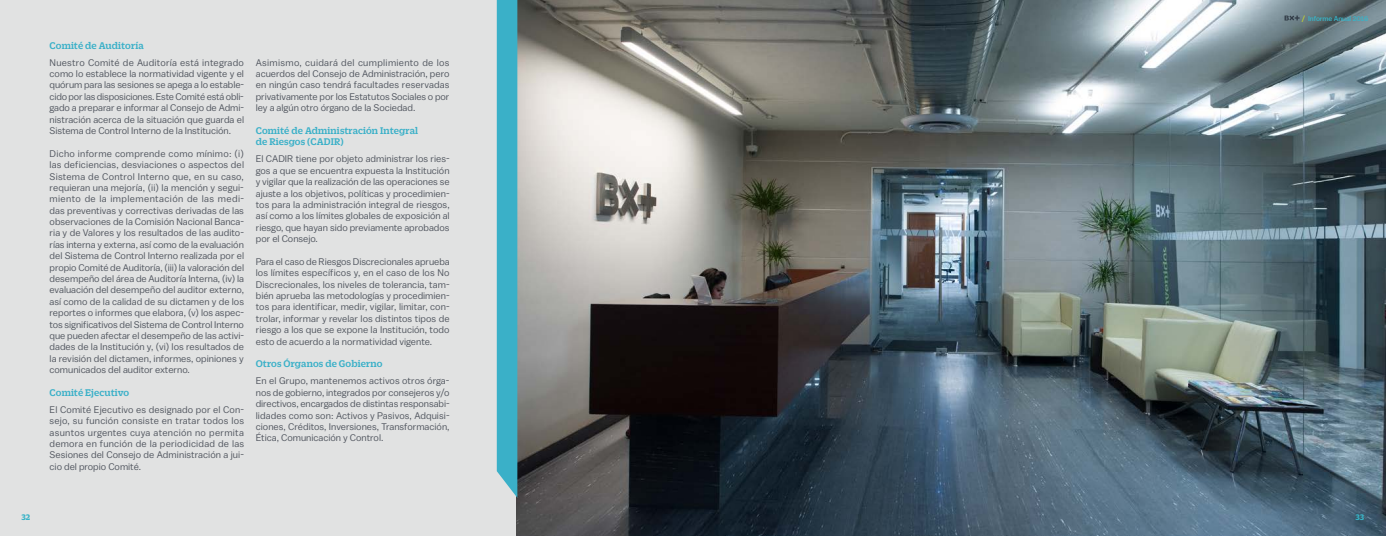
<style>
.page{position:relative;width:1386px;height:536px;background:#e1e2e2}
.page>*{position:absolute;margin:0;border:0;box-sizing:border-box;transform-origin:0 0}
.t1{font:500 10.5px/11.4px "Duplicate Slab";letter-spacing:.01em;color:#3ab0c8}
.t2{font:9.62px/11.4px "Balto";color:#51565f;text-align:justify}
.t3{font:700 8.75px "Duplicate Slab";color:#38b3c7}
.t4{font:500 7px "Balto";letter-spacing:-.01em;color:#38b3c7}
.s1{color:#c4d62e}
</style>
<div class="page">
<img style="left:517px;top:0;width:869px;height:536px">
<div style="left:497px;top:0;width:20px;height:497px;background:#3ab0c8"></div>
<svg style="left:1285px;top:16px;width:15px;height:5px"></svg>
<p class="t1" style="left:50px;top:39px;width:96px">Comité de Auditoría</p>
<p class="t2" style="left:50px;top:56px;width:196px">Nuestro Comité de Auditoría está integrado como lo establece la normatividad vigente y el quórum para las sesiones se apega a lo estable&shy;cido por las disposiciones. Este Comité está obli&shy;gado a preparar e informar al Consejo de Admi&shy;nistración acerca de la situación que guarda el Sistema de Control Interno de la Institución.</p>
<p class="t2" style="left:50px;top:147px;width:196px">Dicho informe comprende como mínimo: (i) las deficiencias, desviaciones o aspectos del Sistema de Control Interno que, en su caso, requieran una mejoría, (ii) la mención y segui&shy;miento de la implementación de las medi&shy;das preventivas y correctivas derivadas de las observaciones de la Comisión Nacional Banca&shy;ria y de Valores y los resultados de las audito&shy;rías interna y externa, así como de la evaluación del Sistema de Control Interno realizada por el propio Comité de Auditoría, (iii) la valoración del desempeño del área de Auditoría Interna, (iv) la evaluación del desempeño del auditor externo, así como de la calidad de su dictamen y de los reportes o informes que elabora, (v) los aspec&shy;tos significativos del Sistema de Control Interno que pueden afectar el desempeño de las activi&shy;dades de la Institución y, (vi) los resultados de la revisión del dictamen, informes, opiniones y comunicados del auditor externo.</p>
<p class="t1" style="left:50px;top:386px;width:81px">Comité Ejecutivo</p>
<p class="t2" style="left:50px;top:403px;width:196px">El Comité Ejecutivo es designado por el Con&shy;sejo, su función consiste en tratar todos los asuntos urgentes cuya atención no permita demora en función de la periodicidad de las Sesiones del Consejo de Administración a jui&shy;cio del propio Comité.</p>
<p class="t2" style="left:256px;top:56px;width:195px">Asimismo, cuidará del cumplimiento de los acuerdos del Consejo de Administración, pero en ningún caso tendrá facultades reservadas privativamente por los Estatutos Sociales o por ley a algún otro órgano de la Sociedad.</p>
<p class="t1" style="left:256px;top:124px;width:164px">Comité de Administración Integral de Riesgos (CADIR)</p>
<p class="t2" style="left:256px;top:153px;width:195px">El CADIR tiene por objeto administrar los ries&shy;gos a que se encuentra expuesta la Institución y vigilar que la realización de las operaciones se ajuste a los objetivos, políticas y procedimien&shy;tos para la administración integral de riesgos, así como a los límites globales de exposición al riesgo, que hayan sido previamente aprobados por el Consejo.</p>
<p class="t2" style="left:256px;top:255px;width:195px">Para el caso de Riesgos Discrecionales aprueba los límites específicos y, en el caso de los No Discrecionales, los niveles de tolerancia, tam&shy;bién aprueba las metodologías y procedimien&shy;tos para identificar, medir, vigilar, limitar, con&shy;trolar, informar y revelar los distintos tipos de riesgo a los que se expone la Institución, todo esto de acuerdo a la normatividad vigente.</p>
<p class="t1" style="left:256px;top:357px;width:128px">Otros Órganos de Gobierno</p>
<p class="t2" style="left:256px;top:375px;width:195px">En el Grupo, mantenemos activos otros órga&shy;nos de gobierno, integrados por consejeros y/o directivos, encargados de distintas responsabi&shy;lidades como son: Activos y Pasivos, Adquisi&shy;ciones, Créditos, Inversiones, Transformación, Ética, Comunicación y Control.</p>
<p class="t4" style="left:1302px;top:14px;width:68px"><span class="s1">/</span> Informe Anual 2016</p>
<p class="t3" style="left:22px;top:511px;width:10px">32</p>
<p class="t3" style="left:1355px;top:511px;width:10px">33</p>
</div>
